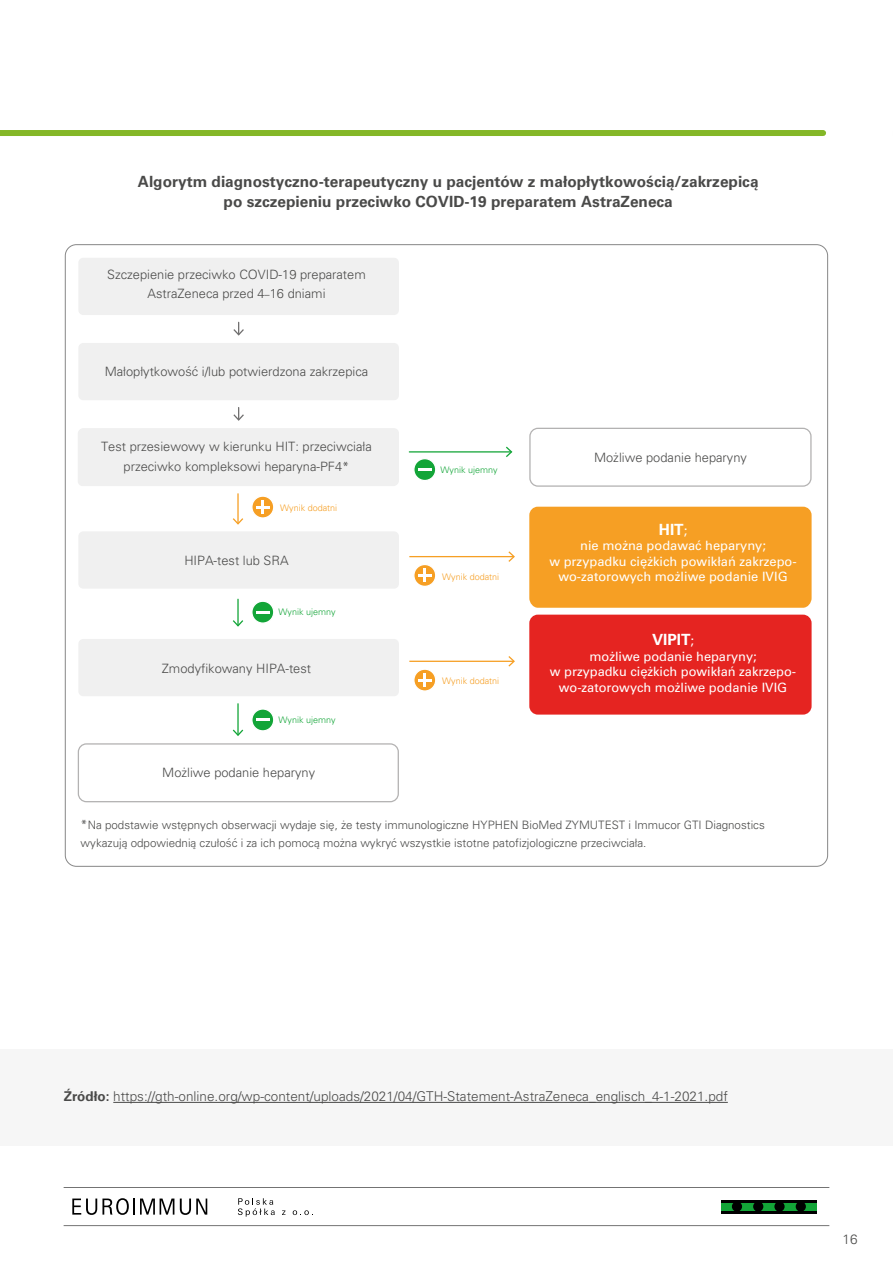
<style>
.page{position:relative;width:893px;height:1263px;background:#fff}
.page>*{position:absolute;margin:0;border:0;box-sizing:border-box;transform-origin:0 0}
.t1{font:700 15.45px/19.4px "Univers CE";color:#4a4a49;text-align:center}
.t2{font:700 15.45px "Univers CE";color:#fff}
.t3{font:300 13.5px "Univers CE";color:#4a4a49}
.t4{font:300 12.9px/19.4px "Univers CE";color:#4a4a49;text-align:center}
.t5{font:500 12.9px/15.5px "Univers CE";color:#fff;text-align:center}
.t6{font:300 11.55px/18px "Univers CE";color:#4a4a49}
.t7{font:300 9px "Univers CE";color:#f69f24}
.t8{font:300 9px "Univers CE";color:#13a538}
.s1{font-size:10.35px}
.s2{font-weight:500;font-size:12.9px}
.s3{font-size:12.9px}
.s4{font-weight:700}
</style>
<div class="page">
<div style="left:0;top:130px;width:823px;height:6px;background:#84b727"></div>
<div style="left:721px;top:1202px;width:96px;height:9px;background:#13a538"></div>
<hr style="left:721px;top:1211px;width:96px;height:2px;background:#000">
<hr style="left:721px;top:1200px;width:96px;height:2px;background:#000">
<div style="left:732px;top:1201px;width:10px;height:10px;background:#000;border-radius:50%"></div>
<div style="left:753px;top:1201px;width:10px;height:10px;background:#000;border-radius:50%"></div>
<div style="left:774px;top:1201px;width:11px;height:10px;background:#000;border-radius:50%"></div>
<div style="left:796px;top:1201px;width:10px;height:10px;background:#000;border-radius:50%"></div>
<svg style="left:72px;top:1198px;width:102px;height:17px"></svg>
<svg style="left:180px;top:1198px;width:27px;height:17px"></svg>
<hr style="left:64px;top:1187px;width:765px;height:1px;background:#000">
<hr style="left:64px;top:1225px;width:765px;height:1px;background:#000">
<svg style="left:238px;top:1198px;width:37px;height:19px"></svg>
<svg style="left:282px;top:1210px;width:3px;height:5px"></svg>
<svg style="left:293px;top:1210px;width:20px;height:5px"></svg>
<div style="left:529px;top:507px;width:283px;height:101px;background:#f69f24;border-radius:9px"></div>
<div style="left:78px;top:258px;width:321px;height:57px;background:#f0f0f0;border-radius:5px"></div>
<svg style="left:233px;top:322px;width:11px;height:14px"></svg>
<div style="left:78px;top:343px;width:321px;height:57px;background:#f0f0f0;border-radius:5px"></div>
<svg style="left:233px;top:407px;width:11px;height:14px"></svg>
<div style="left:78px;top:428px;width:321px;height:57px;background:#f0f0f0;border-radius:5px"></div>
<div style="left:78px;top:531px;width:321px;height:58px;background:#f0f0f0;border-radius:5px"></div>
<div style="left:78px;top:429px;width:320px;height:57px;background:#f0f0f0;border-radius:5px"></div>
<hr style="left:237px;top:493px;width:2px;height:30px;background:#f69f24">
<svg style="left:233px;top:518px;width:10px;height:7px"></svg>
<hr style="left:409px;top:451px;width:102px;height:1px;background:#13a538">
<svg style="left:506px;top:447px;width:6px;height:10px"></svg>
<div style="left:414px;top:459px;width:22px;height:21px;background:#13a538;border-radius:50%"></div>
<div style="left:413px;top:458px;width:23px;height:23px;border:1px solid #fff;border-radius:50%"></div>
<svg style="left:418px;top:468px;width:13px;height:3px"></svg>
<svg style="left:252px;top:601px;width:22px;height:22px"></svg>
<div style="left:251px;top:601px;width:23px;height:23px;border:1px solid #fff;border-radius:50%"></div>
<svg style="left:256px;top:611px;width:13px;height:2px"></svg>
<svg style="left:252px;top:496px;width:22px;height:22px"></svg>
<div style="left:251px;top:495px;width:23px;height:24px;border:1px solid #fff;border-radius:50%"></div>
<svg style="left:256px;top:500px;width:13px;height:14px"></svg>
<svg style="left:414px;top:564px;width:22px;height:22px"></svg>
<div style="left:413px;top:564px;width:23px;height:23px;border:1px solid #fff;border-radius:50%"></div>
<svg style="left:418px;top:569px;width:13px;height:13px"></svg>
<div style="left:78px;top:639px;width:321px;height:57px;background:#f0f0f0;border-radius:5px"></div>
<hr style="left:237px;top:599px;width:2px;height:26px;background:#13a538">
<svg style="left:233px;top:620px;width:10px;height:7px"></svg>
<svg style="left:252px;top:709px;width:22px;height:22px"></svg>
<div style="left:251px;top:708px;width:23px;height:23px;border:1px solid #fff;border-radius:50%"></div>
<svg style="left:256px;top:719px;width:13px;height:2px"></svg>
<hr style="left:237px;top:704px;width:2px;height:31px;background:#13a538">
<svg style="left:233px;top:729px;width:10px;height:7px"></svg>
<hr style="left:409px;top:556px;width:105px;height:1px;background:#f69f24">
<svg style="left:508px;top:551px;width:7px;height:11px"></svg>
<svg style="left:414px;top:669px;width:22px;height:22px"></svg>
<div style="left:413px;top:668px;width:23px;height:24px;border:1px solid #fff;border-radius:50%"></div>
<svg style="left:418px;top:673px;width:13px;height:14px"></svg>
<hr style="left:409px;top:661px;width:105px;height:1px;background:#f69f24">
<svg style="left:508px;top:656px;width:7px;height:10px"></svg>
<div style="left:529px;top:615px;width:283px;height:100px;background:#e52421;border-radius:9px"></div>
<svg style="left:529px;top:428px;width:283px;height:59px"></svg>
<svg style="left:78px;top:743px;width:321px;height:59px"></svg>
<div style="left:0;top:1049px;width:893px;height:97px;background:#f6f6f6"></div>
<hr style="left:113px;top:1102px;width:615px;height:1px;background:#4a4a49">
<p class="t1" style="left:138px;top:173px;width:622px">Algorytm diagnostyczno-terapeutyczny u pacjentów z małopłytkowością/zakrzepicą po szczepieniu przeciwko COVID-19 preparatem AstraZeneca</p>
<p class="t4" style="left:107px;top:265px;width:260px">Szczepienie przeciwko COVID-19 preparatem<br>AstraZeneca przed 4<span class="s1">–</span>16 dniami</p>
<p class="t4" style="left:105px;top:362px;width:265px">Małopłytkowość i/lub potwierdzona zakrzepica</p>
<p class="t4" style="left:101px;top:437px;width:272px">Test przesiewowy w kierunku HIT: przeciwciała przeciwko kompleksowi heparyna-PF4*</p>
<p class="t4" style="left:220px;top:439px;width:39px">Lorem</p>
<p class="t7" style="left:280px;top:503px;width:59px">Wynik dodatni</p>
<p class="t4" style="left:184px;top:550px;width:106px">HIPA-test lub SRA</p>
<p class="t8" style="left:279px;top:607px;width:59px">Wynik ujemny</p>
<p class="t4" style="left:162px;top:659px;width:151px">Zmodyfikowany HIPA-test</p>
<p class="t8" style="left:279px;top:715px;width:59px">Wynik ujemny</p>
<p class="t4" style="left:162px;top:763px;width:154px">Możliwe podanie heparyny</p>
<p class="t8" style="left:441px;top:464px;width:59px">Wynik ujemny</p>
<p class="t7" style="left:442px;top:571px;width:59px">Wynik dodatni</p>
<p class="t7" style="left:442px;top:676px;width:59px">Wynik dodatni</p>
<p class="t4" style="left:594px;top:448px;width:154px">Możliwe podanie heparyny</p>
<p class="t2" style="left:659px;top:520px;width:30px">HIT<span class="s2">;</span></p>
<p class="t5" style="left:549px;top:538px;width:249px">nie można podawać heparyny;<br>w przypadku ciężkich powikłań zakrzepo&shy;wo-zatorowych możliwe podanie IVIG</p>
<p class="t2" style="left:652px;top:631px;width:43px">VIPIT<span class="s2">;</span></p>
<p class="t5" style="left:550px;top:649px;width:248px">możliwe podanie heparyny;<br>w przypadku ciężkich powikłań zakrzepo&shy;wo-zatorowych możliwe podanie IVIG</p>
<p class="t6" style="left:81px;top:816px;width:686px"><span class="s3">*</span>Na podstawie wstępnych obserwacji wydaje się, że testy immunologiczne HYPHEN BioMed ZYMUTEST i Immucor GTI Diagnostics wykazują odpowiednią czułość i za ich pomocą można wykryć wszystkie istotne patofizjologiczne przeciwciała.</p>
<p class="t3" style="left:64px;top:1088px;width:665px"><span class="s4">Źródło:</span> https://gth-online.org/wp-content/uploads/2021/04/GTH-Statement-AstraZeneca_englisch_4-1-2021.pdf</p>
<p class="t3" style="left:842px;top:1231px;width:17px">16</p>
</div>
